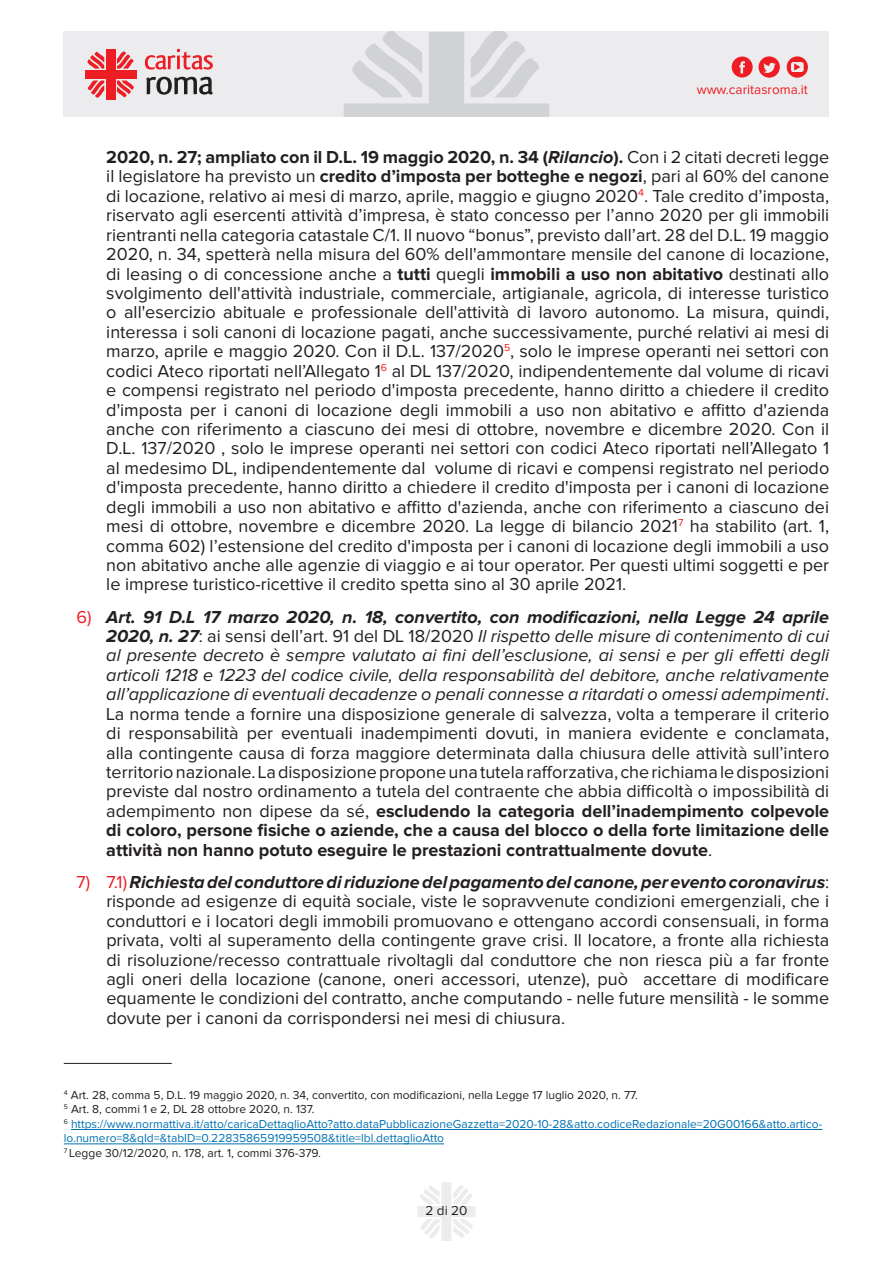
<style>
.page{position:relative;width:893px;height:1263px;background:#fff}
.page>*{position:absolute;margin:0;border:0;box-sizing:border-box;transform-origin:0 0}
.t1{font:18px/19.4px "Proxima Nova";color:#231f20;text-align:justify}
.t2{font:13.5px "Proxima Nova";color:#ee1d23}
.t3{font:13.5px "Proxima Nova";color:#231f20}
.t4{font:12px/14.4px "Proxima Nova";color:#0072b4}
.s1{font-weight:700}
.s2{font-weight:700;font-style:italic}
.s3{color:#ee1d23}
.s4{font-style:italic}
.s5{color:#231f20}
</style>
<div class="page">
<svg style="left:417px;top:1182px;width:58px;height:59px"></svg>
<div style="left:64px;top:32px;width:765px;height:85px;background:#ececee"></div>
<svg style="left:344px;top:32px;width:205px;height:85px"></svg>
<div style="left:106px;top:49px;width:9px;height:51px;background:#ee1d23"></div>
<div style="left:85px;top:70px;width:51px;height:9px;background:#ee1d23"></div>
<svg style="left:87px;top:51px;width:17px;height:18px"></svg>
<svg style="left:117px;top:81px;width:17px;height:17px"></svg>
<svg style="left:117px;top:51px;width:17px;height:18px"></svg>
<svg style="left:87px;top:81px;width:17px;height:17px"></svg>
<svg style="left:145px;top:49px;width:68px;height:21px"></svg>
<svg style="left:146px;top:77px;width:67px;height:18px"></svg>
<svg style="left:732px;top:56px;width:48px;height:22px"></svg>
<svg style="left:787px;top:56px;width:21px;height:22px"></svg>
<hr style="left:64px;top:1063px;width:108px;height:1px;background:#231f20">
<hr style="left:71px;top:1129px;width:751px;height:1px;background:#0072b4">
<hr style="left:64px;top:1143px;width:380px;height:1px;background:#0072b4">
<p class="t2" style="left:697px;top:84px;width:113px">www.caritasroma.it</p>
<p class="t1" style="left:106px;top:148px;width:724px"><span class="s1">2020, n. 27; ampliato con il D.L. 19 maggio 2020, n. 34 (</span><span class="s2">Rilancio</span><span class="s1">).</span> Con i 2 citati decreti legge il legislatore ha previsto un <span class="s1">credito d’imposta per botteghe e negozi</span>, pari al 60% del canone di locazione, relativo ai mesi di marzo, aprile, maggio e giugno 2020<sup>4</sup>. Tale credito d’imposta, riservato agli esercenti attività d’impresa, è stato concesso per l’anno 2020 per gli immobili rientranti nella categoria catastale C/1. Il nuovo “bonus”, previsto dall’art. 28 del D.L. 19 maggio 2020, n. 34, spetterà nella misura del 60% dell'ammontare mensile del canone di locazione, di leasing o di concessione anche a <span class="s1">tutti</span> quegli <span class="s1">immobili a uso non abitativo</span> destinati allo svolgimento dell'attività industriale, commerciale, artigianale, agricola, di interesse turistico o all'esercizio abituale e professionale dell'attività di lavoro autonomo. La misura, quindi, interessa i soli canoni di locazione pagati, anche successivamente, purché relativi ai mesi di marzo, aprile e maggio 2020. Con il D.L. 137/2020<sup>5</sup>, solo le imprese operanti nei settori con codici Ateco riportati nell’Allegato 1<sup>6</sup> al DL 137/2020, indipendentemente dal volume di ricavi e compensi registrato nel periodo d'imposta precedente, hanno diritto a chiedere il credito d'imposta per i canoni di locazione degli immobili a uso non abitativo e affitto d'azienda anche con riferimento a ciascuno dei mesi di ottobre, novembre e dicembre 2020. Con il D.L. 137/2020 , solo le imprese operanti nei settori con codici Ateco riportati nell’Allegato 1 al medesimo DL, indipendentemente dal volume di ricavi e compensi registrato nel periodo d'imposta precedente, hanno diritto a chiedere il credito d'imposta per i canoni di locazione degli immobili a uso non abitativo e affitto d'azienda, anche con riferimento a ciascuno dei mesi di ottobre, novembre e dicembre 2020. La legge di bilancio 2021<sup>7</sup> ha stabilito (art. 1, comma 602) l’estensione del credito d'imposta per i canoni di locazione degli immobili a uso non abitativo anche alle agenzie di viaggio e ai tour operator. Per questi ultimi soggetti e per le imprese turistico-ricettive il credito spetta sino al 30 aprile 2021.</p>
<p class="t1" style="left:106px;top:608px;width:724px;text-indent:-30px"><span class="s3">6)</span> <span class="s2">Art. 91 D.L 17 marzo 2020, n. 18, convertito, con modificazioni, nella Legge 24 aprile 2020, n. 27</span>: ai sensi dell’art. 91 del DL 18/2020 <span class="s4">Il rispetto delle misure di contenimento di cui al presente decreto è sempre valutato ai fini dell’esclusione, ai sensi e per gli effetti degli articoli 1218 e 1223 del codice civile, della responsabilità del debitore, anche relativamente all’applicazione di eventuali decadenze o penali connesse a ritardati o omessi adempimenti</span>.<br>La norma tende a fornire una disposizione generale di salvezza, volta a temperare il criterio di responsabilità per eventuali inadempimenti dovuti, in maniera evidente e conclamata, alla contingente causa di forza maggiore determinata dalla chiusura delle attività sull’intero territorio nazionale. La disposizione propone una tutela rafforzativa, che richiama le disposizioni previste dal nostro ordinamento a tutela del contraente che abbia difficoltà o impossibilità di adempimento non dipese da sé, <span class="s1">escludendo la categoria dell’inadempimento colpevole di coloro, persone fisiche o aziende, che a causa del blocco o della forte limitazione delle attività non hanno potuto eseguire le prestazioni contrattualmente dovute</span>.</p>
<p class="t1" style="left:106px;top:873px;width:724px;text-indent:-30px"><span class="s3">7) 7.1)</span><span class="s2">Richiesta del conduttore di riduzione del pagamento del canone, per evento coronavirus</span>: risponde ad esigenze di equità sociale, viste le sopravvenute condizioni emergenziali, che i conduttori e i locatori degli immobili promuovano e ottengano accordi consensuali, in forma privata, volti al superamento della contingente grave crisi. Il locatore, a fronte alla richiesta di risoluzione/recesso contrattuale rivoltagli dal conduttore che non riesca più a far fronte agli oneri della locazione (canone, oneri accessori, utenze), può accettare di modificare equamente le condizioni del contratto, anche computando - nelle future mensilità - le somme dovute per i canoni da corrispondersi nei mesi di chiusura.</p>
<p class="t4" style="left:64px;top:1088px;width:760px"><sup>4</sup> <span class="s5">Art. 28, comma 5, D.L. 19 maggio 2020, n. 34, convertito, con modificazioni, nella Legge 17 luglio 2020, n. 77.<br></span><sup>5</sup> <span class="s5">Art. 8, commi 1 e 2, DL 28 ottobre 2020, n. 137.<br></span><sup>6</sup> https://www.normattiva.it/atto/caricaDettaglioAtto?atto.dataPubblicazioneGazzetta=2020-10-28&amp;atto.codiceRedazionale=20G00166&amp;atto.artico&shy;lo.numero=8&amp;qId=&amp;tabID=0.22835865919959508&amp;title=lbl.dettaglioAtto<br><sup>7</sup> <span class="s5">Legge 30/12/2020, n. 178, art. 1, commi 376-379.</span></p>
<p class="t3" style="left:425px;top:1204px;width:43px">2 di 20</p>
</div>
